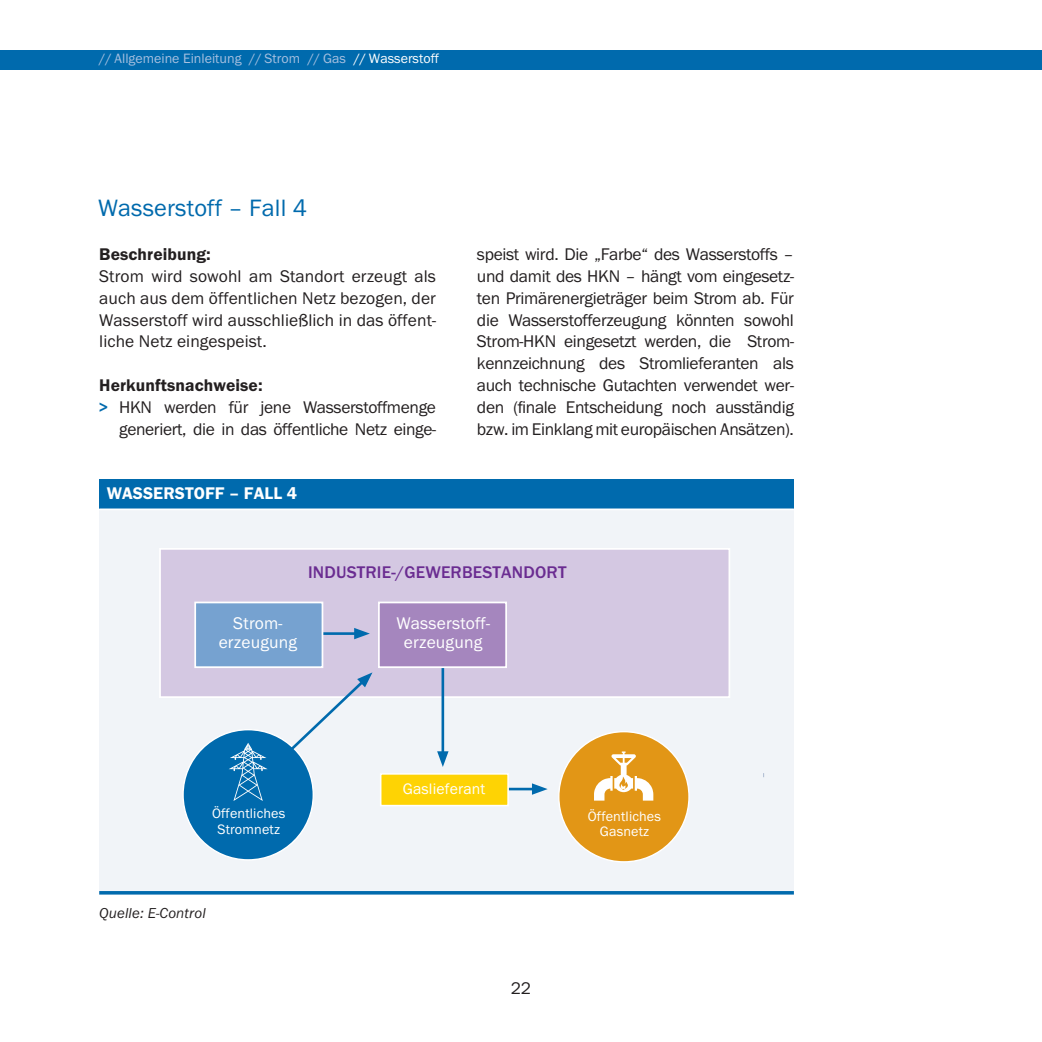
<style>
.page{position:relative;width:1042px;height:1042px;background:#fff}
.page>*{position:absolute;margin:0;border:0;box-sizing:border-box;transform-origin:0 0}
.t1{font:24.5px "Franklin Got Itc T";letter-spacing:.005em;color:#006aad}
.t2{font:17.5px/21.9px "Franklin Got Itc T";letter-spacing:-.02em;color:#231f20;text-align:justify}
.t3{font:17.5px/19.2px "Franklin Got Itc T";letter-spacing:.01em;color:#fff;text-align:center}
.t4{font:600 17.5px "Franklin Got Itc T";letter-spacing:.005em;color:#231f20}
.t5{font:500 17.5px "Franklin Got Itc T";letter-spacing:.01em;color:#6a2c91}
.t6{font:600 17.5px "Franklin Got Itc T";letter-spacing:.005em;color:#fff}
.t7{font:15.75px "Franklin Got Itc T";letter-spacing:.01em;color:#fff}
.t8{font:italic 14.88px "Franklin Got Itc T";letter-spacing:.01em;color:#231f20}
.t9{font:14.17px/15.6px "Franklin Got Itc T";letter-spacing:.01em;color:#fff;text-align:center}
.t10{font:14px "Franklin Got Itc T";color:#a7c0e0}
.s1{color:#fff}
.s2{font-weight:500;color:#006aad}
</style>
<div class="page">
<div style="left:0;top:50px;width:1042px;height:19px;background:#006aad"></div>
<div style="left:99px;top:505px;width:695px;height:389px;background:#f1f4f8"></div>
<div style="left:99px;top:479px;width:695px;height:29px;background:#006aad"></div>
<hr style="left:99px;top:891px;width:695px;height:3px;background:#006aad">
<hr style="left:99px;top:508px;width:695px;height:2px;background:#fff">
<div style="left:559px;top:731px;width:130px;height:131px;background:#e29616;border-radius:50%"></div>
<svg style="left:594px;top:751px;width:59px;height:49px"></svg>
<div style="left:159px;top:548px;width:571px;height:150px;background:#d4c8e2;border:2px solid #fff"></div>
<hr style="left:251px;top:632px;width:108px;height:3px;background:#006aad">
<svg style="left:354px;top:628px;width:16px;height:11px"></svg>
<div style="left:183px;top:729px;width:130px;height:131px;background:#006aad;border-radius:50%"></div>
<svg style="left:229px;top:743px;width:39px;height:58px"></svg>
<hr style="left:497px;top:788px;width:40px;height:2px;background:#006aad">
<svg style="left:532px;top:783px;width:16px;height:12px"></svg>
<hr style="left:441px;top:665px;width:3px;height:91px;background:#006aad">
<svg style="left:437px;top:751px;width:11px;height:16px"></svg>
<div style="left:380px;top:773px;width:129px;height:33px;background:#fed304;border:2px solid #fff"></div>
<div style="left:378px;top:601px;width:129px;height:67px;background:#a586be;border:2px solid #fff"></div>
<div style="left:194px;top:601px;width:129px;height:67px;background:#76a2d0;border:2px solid #fff"></div>
<svg style="left:282px;top:672px;width:90px;height:86px"></svg>
<p class="t10" style="left:99px;top:51px;width:341px">// Allgemeine Einleitung // Strom // Gas <span class="s1">// Wasserstoff</span></p>
<h1 class="t1" style="left:98px;top:194px;width:210px">Wasserstoff – Fall 4</h1>
<p class="t4" style="left:99px;top:244px;width:113px">Beschreibung:</p>
<p class="t2" style="left:99px;top:265px;width:338px">Strom wird sowohl am Standort erzeugt als auch aus dem öffentlichen Netz bezogen, der Wasserstoff wird ausschließlich in das öffent&shy;liche Netz eingespeist.</p>
<p class="t4" style="left:99px;top:376px;width:165px">Herkunftsnachweise:</p>
<p class="t2" style="left:99px;top:396px;width:338px"><span class="s2">&gt;</span> HKN werden für jene Wasserstoffmenge</p>
<p class="t2" style="left:119px;top:418px;width:318px">generiert, die in das öffentliche Netz einge-</p>
<p class="t6" style="left:107px;top:484px;width:192px">WASSERSTOFF – FALL 4</p>
<p class="t2" style="left:477px;top:243px;width:318px">speist wird. Die „Farbe“ des Wasserstoffs – und damit des HKN – hängt vom eingesetz&shy;ten Primärenergieträger beim Strom ab. Für die Wasserstofferzeugung könnten sowohl Strom-HKN eingesetzt werden, die Strom&shy;kennzeichnung des Stromlieferanten als auch technische Gutachten verwendet wer&shy;den (finale Entscheidung noch ausständig bzw. im Einklang mit europäischen Ansätzen).</p>
<p class="t5" style="left:308px;top:562px;width:260px">INDUSTRIE-/GEWERBESTANDORT</p>
<p class="t3" style="left:219px;top:613px;width:80px">Strom&shy;erzeugung</p>
<p class="t3" style="left:396px;top:613px;width:95px">Wasserstoff&shy;erzeugung</p>
<p class="t9" style="left:212px;top:806px;width:75px">Öffentliches<br>Stromnetz</p>
<p class="t8" style="left:99px;top:905px;width:108px">Quelle: E-Control</p>
<p class="t7" style="left:403px;top:780px;width:84px">Gaslieferant</p>
<p class="t2" style="left:511px;top:976px;width:22px">22</p>
<p class="t9" style="left:588px;top:808px;width:75px">Öffentliches<br>Gasnetz</p>
</div>
